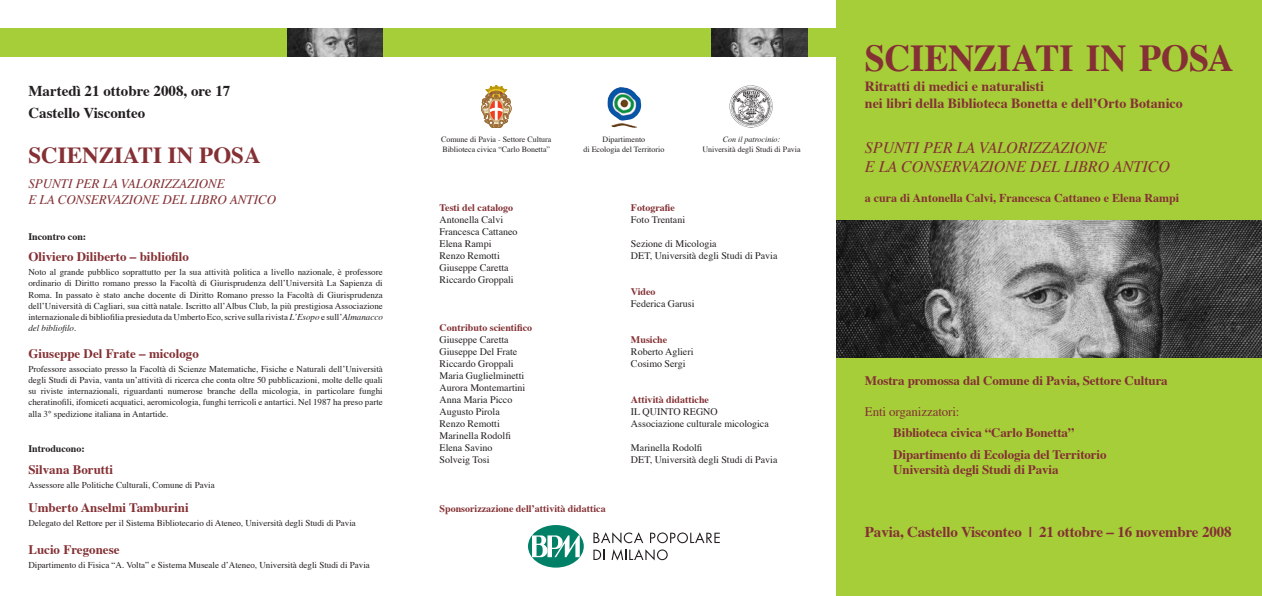
<style>
.page{position:relative;width:1262px;height:596px;background:#fff}
.page>*{position:absolute;margin:0;border:0;box-sizing:border-box;transform-origin:0 0}
.Normale{font:700 38px "Times";letter-spacing:-.005em;color:#843034;scale:.95 1}
.t1{font:700 23px "Times";color:#843034}
.Normale-2{font:italic 16px "Times";color:#843034}
.Normale__Web{font:700 15px "Times";letter-spacing:-.01em;color:#843034}
.t2{font:700 15px "Times";color:#231f20}
.Normale-3{font:700 14px "Times";color:#843034}
.Normale__Web-2{font:700 13px "Times";letter-spacing:-.01em;color:#843034}
.t3{font:italic 13px "Times";color:#843034}
.Normale__Web-3{font:13px "Times";letter-spacing:-.01em;color:#843034}
.Normale__Web-4{font:700 12px "Times";color:#843034}
.t4{font:10px "Times";color:#231f20}
.t5{font:700 10px "Times";color:#843034}
.t6{font:700 10px "Times";color:#231f20}
.t7{font:9px/11.1px "Times";color:#231f20;text-align:justify}
.t8{font:8px "Times";color:#231f20}
.t9{font:italic 8px "Times";color:#231f20}
.s1{font-style:italic}
</style>
<div class="page">
<div style="left:836px;top:0;width:425px;height:595px;background:#a6ce39"></div>
<div style="left:383px;top:28px;width:328px;height:29px;background:#a6ce39"></div>
<img style="left:286px;top:28px;width:97px;height:29px">
<img style="left:711px;top:28px;width:97px;height:29px">
<div style="left:0;top:28px;width:286px;height:29px;background:#a6ce39"></div>
<img style="left:836px;top:220px;width:425px;height:137px">
<div style="left:808px;top:28px;width:28px;height:29px;background:#a6ce39"></div>
<svg style="left:481px;top:85px;width:30px;height:43px"></svg>
<img style="left:607px;top:87px;width:35px;height:41px">
<img style="left:729px;top:85px;width:44px;height:43px">
<div style="left:528px;top:524px;width:56px;height:43px;background:#008066;border-radius:50%"></div>
<svg style="left:532px;top:535px;width:48px;height:22px"></svg>
<svg style="left:593px;top:532px;width:126px;height:28px"></svg>
<p class="t2" style="left:28px;top:81px;width:203px">Martedì 21 ottobre 2008, ore 17</p>
<p class="t2" style="left:28px;top:102px;width:119px">Castello Visconteo</p>
<p class="t1" style="left:28px;top:140px;width:28px">Scienziati</p>
<p class="t1" style="left:168px;top:140px;width:48px">in posa</p>
<p class="t3" style="left:28px;top:175px;width:198px">SPUNTI PER LA VALORIZZAZIONE</p>
<p class="t3" style="left:28px;top:191px;width:249px">E LA CONSERVAZIONE DEL LIBRO ANTICO</p>
<p class="t6" style="left:28px;top:229px;width:59px">Incontro con:</p>
<p class="Normale__Web-2" style="left:28px;top:248px;width:162px">Oliviero Diliberto – bibliofilo</p>
<p class="t7" style="left:28px;top:267px;width:356px">Noto al grande pubblico soprattutto per la sua attività politica a livello nazionale, è professore ordinario di Diritto romano presso la Facoltà di Giurisprudenza dell’Università La Sapienza di Roma. In passato è stato anche docente di Diritto Romano presso la Facoltà di Giurisprudenza dell’Università di Cagliari, sua città natale. Iscritto all’Albus Club, la più prestigiosa Associazione internazionale di bibliofilia presieduta da Umberto Eco, scrive sulla rivista <span class="s1">L’ESOPO</span> e sull’<span class="s1">ALMANACCO DEL BIBLIOFILO</span>.</p>
<p class="Normale__Web-2" style="left:28px;top:345px;width:172px">Giuseppe Del Frate – micologo</p>
<p class="t7" style="left:28px;top:364px;width:356px">Professore associato presso la Facoltà di Scienze Matematiche, Fisiche e Naturali dell’Università degli Studi di Pavia, vanta un’attività di ricerca che conta oltre 50 pubblicazioni, molte delle quali su riviste internazionali, riguardanti numerose branche della micologia, in particolare funghi cheratinofili, ifomiceti acquatici, aeromicologia, funghi terricoli e antartici. Nel 1987 ha preso parte alla 3° spedizione italiana in Antartide.</p>
<p class="t6" style="left:28px;top:442px;width:58px">Introducono:</p>
<p class="Normale__Web-2" style="left:28px;top:460px;width:86px">Silvana Borutti</p>
<p class="t7" style="left:28px;top:479px;width:188px">Assessore alle Politiche Culturali, Comune di Pavia</p>
<p class="Normale__Web-2" style="left:28px;top:499px;width:162px">Umberto Anselmi Tamburini</p>
<p class="t7" style="left:28px;top:518px;width:329px">Delegato del Rettore per il Sistema Bibliotecario di Ateneo, Università degli Studi di Pavia</p>
<p class="Normale__Web-2" style="left:28px;top:540px;width:93px">Lucio Fregonese</p>
<p class="t7" style="left:28px;top:559px;width:343px">Dipartimento di Fisica “A. Volta” e Sistema Museale d’Ateneo, Università degli Studi di Pavia</p>
<p class="t8" style="left:441px;top:134px;width:112px">Comune di Pavia - Settore Cultura</p>
<p class="t8" style="left:442px;top:144px;width:109px">Biblioteca civica “Carlo Bonetta”</p>
<p class="t8" style="left:602px;top:134px;width:44px">Dipartimento</p>
<p class="t8" style="left:583px;top:144px;width:82px">di Ecologia del Territorio</p>
<p class="t9" style="left:722px;top:134px;width:59px">CON IL PATROCINIO:</p>
<p class="t8" style="left:702px;top:144px;width:100px">Università degli Studi di Pavia</p>
<p class="t5" style="left:439px;top:201px;width:75px">Testi del catalogo</p>
<p class="t4" style="left:439px;top:213px;width:65px">Antonella Calvi</p>
<p class="t4" style="left:439px;top:225px;width:80px">Francesca Cattaneo</p>
<p class="t4" style="left:439px;top:237px;width:53px">Elena Rampi</p>
<p class="t4" style="left:439px;top:249px;width:62px">Renzo Remotti</p>
<p class="t4" style="left:439px;top:261px;width:71px">Giuseppe Caretta</p>
<p class="t4" style="left:439px;top:273px;width:76px">Riccardo Groppali</p>
<p class="t5" style="left:439px;top:321px;width:94px">Contributo scientifico</p>
<p class="t4" style="left:439px;top:333px;width:71px">Giuseppe Caretta</p>
<p class="t4" style="left:439px;top:345px;width:79px">Giuseppe Del Frate</p>
<p class="t4" style="left:439px;top:357px;width:76px">Riccardo Groppali</p>
<p class="t4" style="left:439px;top:369px;width:86px">Maria Guglielminetti</p>
<p class="t4" style="left:439px;top:381px;width:87px">Aurora Montemartini</p>
<p class="t4" style="left:439px;top:393px;width:74px">Anna Maria Picco</p>
<p class="t4" style="left:439px;top:405px;width:62px">Augusto Pirola</p>
<p class="t4" style="left:439px;top:417px;width:62px">Renzo Remotti</p>
<p class="t4" style="left:439px;top:429px;width:73px">Marinella Rodolfi</p>
<p class="t4" style="left:439px;top:441px;width:55px">Elena Savino</p>
<p class="t4" style="left:439px;top:453px;width:51px">Solveig Tosi</p>
<p class="t5" style="left:439px;top:501px;width:168px">Sponsorizzazione dell’attività didattica</p>
<p class="t5" style="left:631px;top:201px;width:45px">Fotografie</p>
<p class="t4" style="left:631px;top:213px;width:56px">Foto Trentani</p>
<p class="t4" style="left:631px;top:237px;width:87px">Sezione di Micologia</p>
<p class="t4" style="left:631px;top:249px;width:148px">DET, Università degli Studi di Pavia</p>
<p class="t5" style="left:631px;top:285px;width:26px">Video</p>
<p class="t4" style="left:631px;top:297px;width:65px">Federica Garusi</p>
<p class="t5" style="left:631px;top:333px;width:38px">Musiche</p>
<p class="t4" style="left:631px;top:345px;width:64px">Roberto Aglieri</p>
<p class="t4" style="left:631px;top:357px;width:56px">Cosimo Sergi</p>
<p class="t5" style="left:631px;top:393px;width:80px">Attività didattiche</p>
<p class="t4" style="left:631px;top:405px;width:88px">IL QUINTO REGNO</p>
<p class="t4" style="left:631px;top:417px;width:139px">Associazione culturale micologica</p>
<p class="t4" style="left:631px;top:441px;width:73px">Marinella Rodolfi</p>
<p class="t4" style="left:631px;top:453px;width:148px">DET, Università degli Studi di Pavia</p>
<p class="Normale" style="left:865px;top:33px;width:389px">SCIENZIATI IN POSA</p>
<p class="Normale-3" style="left:865px;top:77px;width:180px">Ritratti di medici e naturalisti</p>
<p class="Normale-3" style="left:865px;top:93px;width:319px">nei libri della Biblioteca Bonetta e dell’Orto Botanico</p>
<p class="Normale-2" style="left:865px;top:137px;width:243px">SPUNTI PER LA VALORIZZAZIONE</p>
<p class="Normale-2" style="left:865px;top:157px;width:306px">E LA CONSERVAZIONE DEL LIBRO ANTICO</p>
<p class="Normale__Web-4" style="left:865px;top:190px;width:315px">a cura di Antonella Calvi, Francesca Cattaneo e Elena Rampi</p>
<p class="Normale__Web-2" style="left:865px;top:371px;width:304px">Mostra promossa dal Comune di Pavia, Settore Cultura</p>
<p class="Normale__Web-3" style="left:865px;top:403px;width:96px">Enti organizzatori:</p>
<p class="Normale__Web-2" style="left:893px;top:424px;width:183px">Biblioteca civica “Carlo Bonetta”</p>
<p class="Normale__Web-2" style="left:893px;top:445px;width:215px">Dipartimento di Ecologia del Territorio</p>
<p class="Normale__Web-2" style="left:893px;top:461px;width:167px">Università degli Studi di Pavia</p>
<p class="Normale__Web" style="left:865px;top:521px;width:368px">Pavia, Castello Visconteo | 21 ottobre – 16 novembre 2008</p>
</div>
